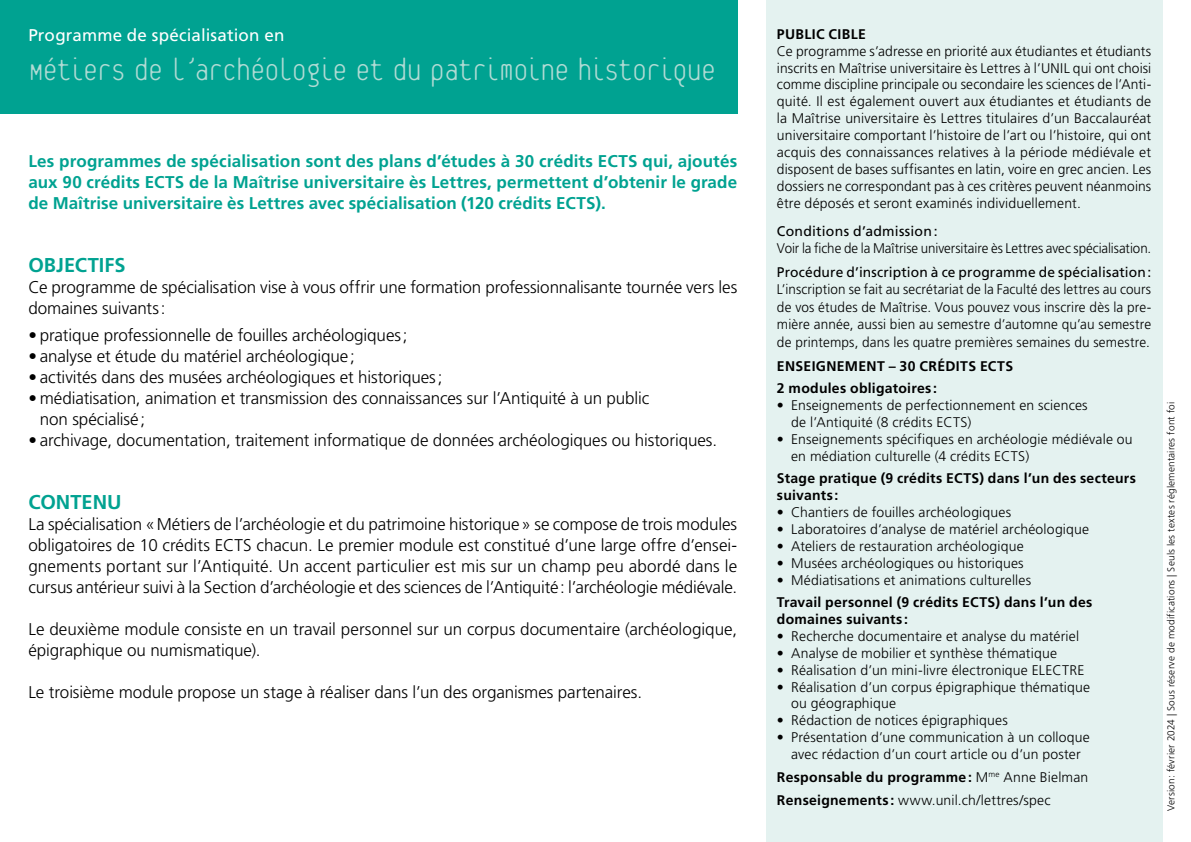
<style>
.page{position:relative;width:1191px;height:842px;background:#fff}
.page>*{position:absolute;margin:0;border:0;box-sizing:border-box;transform-origin:0 0}
.t1{font:100 34px "Platelet OT";letter-spacing:-.05em;color:#b0dbd4}
.t2{font:700 20px "Frutiger LT Std";color:#00a291}
.t3{font:300 17px/21px "Frutiger LT Std";letter-spacing:-.005em;color:#000}
.t4{font:700 17px/21px "Frutiger LT Std";letter-spacing:.005em;color:#00a291;text-align:justify}
.t5{font:17px "Frutiger LT Std";letter-spacing:.01em;color:#fff}
.t6{font:300 14px/16.8px "Frutiger LT Std";letter-spacing:.01em;color:#000}
.t7{font:700 14px/16.8px "Frutiger LT Std";letter-spacing:.02em;color:#000}
.t8{font:300 14px/17.6px "Frutiger LT Std";letter-spacing:.01em;color:#000;text-align:justify;scale:.96 1}
.t9{font:14px "Frutiger LT Std";letter-spacing:.01em;color:#000}
.t10{font:300 14px "Frutiger LT Std";letter-spacing:.01em;color:#000;scale:.95 1}
.t11{font:300 10px "Frutiger LT Std";letter-spacing:.015em;color:#000}
.s1{font-weight:300}
</style>
<div class="page">
<div style="left:0;top:0;width:737px;height:113px;background:#00a291"></div>
<div style="left:765px;top:0;width:397px;height:842px;background:#e4f2f0"></div>
<p class="t5" style="left:28px;top:25px;width:258px">Programme de spécialisation en</p>
<h1 class="t1" style="left:28px;top:55px;width:689px">Métiers de l’archéologie et du patrimoine historique</h1>
<p class="t4" style="left:28px;top:151px;width:710px">Les programmes de spécialisation sont des plans d’études à 30 crédits ECTS qui, ajoutés aux 90 crédits ECTS de la Maîtrise universitaire ès Lettres, permettent d’obtenir le grade de Maîtrise universitaire ès Lettres avec spécialisation (120 crédits ECTS).</p>
<h2 class="t2" style="left:28px;top:254px;width:99px">OBJECTIFS</h2>
<p class="t3" style="left:28px;top:277px;width:710px">Ce programme de spécialisation vise à vous offrir une formation professionnalisante tournée vers les domaines suivants:</p>
<p class="t3" style="left:28px;top:325px;width:381px">• pratique professionnelle de fouilles archéologiques;</p>
<p class="t3" style="left:28px;top:346px;width:328px">• analyse et étude du matériel archéologique;</p>
<p class="t3" style="left:28px;top:367px;width:415px">• activités dans des musées archéologiques et historiques;</p>
<p class="t3" style="left:40px;top:388px;width:611px;text-indent:-11px">• médiatisation, animation et transmission des connaissances sur l’Antiquité à un public non spécialisé;</p>
<p class="t3" style="left:28px;top:430px;width:690px">• archivage, documentation, traitement informatique de données archéologiques ou historiques.</p>
<h2 class="t2" style="left:28px;top:490px;width:95px">CONTENU</h2>
<p class="t3" style="left:28px;top:514px;width:710px;text-align:justify">La spécialisation «Métiers de l’archéologie et du patrimoine historique» se compose de trois modules obligatoires de 10 crédits ECTS chacun. Le premier module est constitué d’une large offre d’ensei&shy;gnements portant sur l’Antiquité. Un accent particulier est mis sur un champ peu abordé dans le cursus antérieur suivi à la Section d’archéologie et des sciences de l’Antiquité: l’archéologie médiévale.</p>
<p class="t3" style="left:28px;top:619px;width:710px">Le deuxième module consiste en un travail personnel sur un corpus documentaire (archéologique, épigraphique ou numismatique).</p>
<p class="t3" style="left:28px;top:682px;width:615px">Le troisième module propose un stage à réaliser dans l’un des organismes partenaires.</p>
<p class="t7" style="left:777px;top:26px;width:90px">PUBLIC CIBLE</p>
<p class="t6" style="left:777px;top:43px;width:376px;text-align:justify">Ce programme s’adresse en priorité aux étudiantes et étudiants inscrits en Maîtrise universitaire ès Lettres à l’UNIL qui ont choisi comme discipline principale ou secondaire les sciences de l’Anti&shy;quité. Il est également ouvert aux étudiantes et étudiants de la Maîtrise universitaire ès Lettres titulaires d’un Baccalauréat universitaire comportant l’histoire de l’art ou l’histoire, qui ont acquis des connaissances relatives à la période médiévale et disposent de bases suffisantes en latin, voire en grec ancien. Les dossiers ne correspondant pas à ces critères peuvent néanmoins être déposés et seront examinés individuellement.</p>
<p class="t9" style="left:777px;top:223px;width:162px">Conditions d’admission:</p>
<p class="t10" style="left:777px;top:241px;width:395px">Voir la fiche de la Maîtrise universitaire ès Lettres avec spécialisation.</p>
<p class="t9" style="left:777px;top:263px;width:376px">Procédure d’inscription à ce programme de spécialisation:</p>
<p class="t8" style="left:777px;top:281px;width:391px">L’inscription se fait au secrétariat de la Faculté des lettres au cours de vos études de Maîtrise. Vous pouvez vous inscrire dès la pre&shy;mière année, aussi bien au semestre d’automne qu’au semestre de printemps, dans les quatre premières semaines du semestre.</p>
<p class="t7" style="left:777px;top:355px;width:238px;line-height:22.6px">ENSEIGNEMENT – 30 CRÉDITS ECTS<br>2 modules obligatoires:</p>
<p class="t6" style="left:791px;top:397px;width:298px;text-indent:-14px">• Enseignements de perfectionnement en sciences de l’Antiquité (8 crédits ECTS)</p>
<p class="t6" style="left:791px;top:431px;width:343px;text-indent:-14px">• Enseignements spécifiques en archéologie médiévale ou en médiation culturelle (4 crédits ECTS)</p>
<p class="t7" style="left:777px;top:470px;width:360px">Stage pratique (9 crédits ECTS) dans l’un des secteurs suivants:</p>
<p class="t6" style="left:777px;top:504px;width:236px">• Chantiers de fouilles archéologiques</p>
<p class="t6" style="left:777px;top:521px;width:314px">• Laboratoires d’analyse de matériel archéologique</p>
<p class="t6" style="left:777px;top:538px;width:248px">• Ateliers de restauration archéologique</p>
<p class="t6" style="left:777px;top:555px;width:248px">• Musées archéologiques ou historiques</p>
<p class="t6" style="left:777px;top:572px;width:256px">• Médiatisations et animations culturelles</p>
<p class="t7" style="left:777px;top:594px;width:317px">Travail personnel (9 crédits ECTS) dans l’un des domaines suivants:</p>
<p class="t6" style="left:777px;top:628px;width:304px">• Recherche documentaire et analyse du matériel</p>
<p class="t6" style="left:777px;top:645px;width:281px">• Analyse de mobilier et synthèse thématique</p>
<p class="t6" style="left:777px;top:662px;width:309px">• Réalisation d’un mini-livre électronique ELECTRE</p>
<p class="t6" style="left:791px;top:678px;width:300px;text-indent:-14px">• Réalisation d’un corpus épigraphique thématique ou géographique</p>
<p class="t6" style="left:777px;top:712px;width:232px">• Rédaction de notices épigraphiques</p>
<p class="t6" style="left:777px;top:729px;width:314px;text-align:center">• Présentation d’une communication à un colloque avec rédaction d’un court article ou d’un poster</p>
<p class="t7" style="left:777px;top:765px;width:313px;line-height:23.2px">Responsable du programme: <span class="s1">M</span><sup>me</sup> <span class="s1">Anne Bielman<br></span>Renseignements: <span class="s1">www.unil.ch/lettres/spec</span></p>
<p class="t11" style="left:1165px;top:811px;width:410px;rotate:-90deg">Version: février 2024 | Sous réserve de modifications | Seuls les textes réglementaires font foi</p>
</div>
